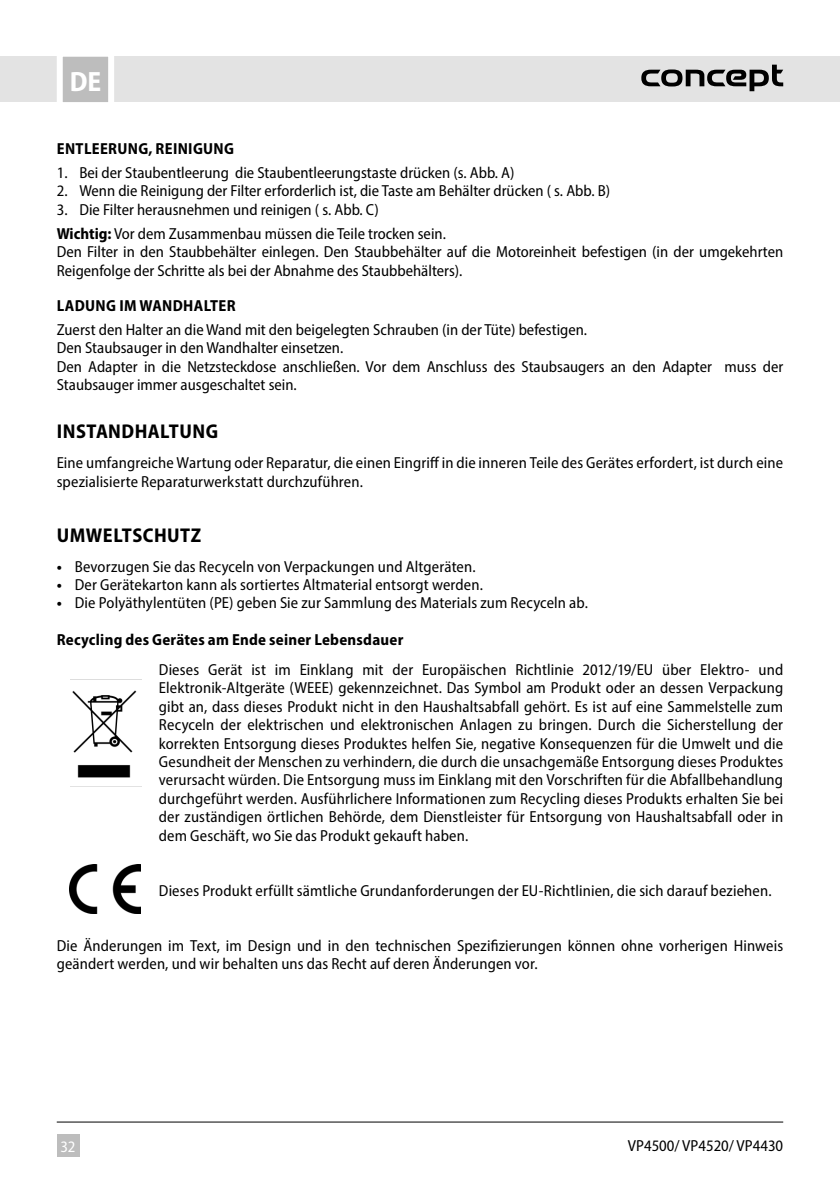
<style>
.page{position:relative;width:840px;height:1191px;background:#fff}
.page>*{position:absolute;margin:0;border:0;box-sizing:border-box;transform-origin:0 0}
.t1{font:700 semi-condensed 28px "Myriad Pro";color:#fff}
.Nadpis_odsazení_2_mm{font:700 semi-condensed 20px "Myriad Pro";letter-spacing:.02em;color:#000}
.Text{font:semi-condensed 16px/18.4px "Myriad Pro";letter-spacing:.01em;color:#000}
.Nadpis_moje_CZ{font:semi-condensed 16px/18.4px "Myriad Pro";color:#000}
.Text-2{font:700 semi-condensed 16px "Myriad Pro";letter-spacing:.015em;color:#000}
.Nadpis_moje_CZ-2{font:700 semi-condensed 16px "Myriad Pro";letter-spacing:.02em;color:#000}
.t2{font:semi-condensed 16px "Myriad Pro";color:#fff}
.s1{font-weight:700}
</style>
<div class="page">
<div style="left:0;top:57px;width:839px;height:45px;background:#e3e3e3"></div>
<div style="left:57px;top:1134px;width:22px;height:23px;background:#bdbdbd"></div>
<svg style="left:54px;top:56px;width:63px;height:46px;background:#cdcdcd"></svg>
<hr style="left:57px;top:1121px;width:725px;height:1px;background:#000">
<svg style="left:641px;top:65px;width:141px;height:26px"></svg>
<img style="left:70px;top:679px;width:71px;height:108px">
<img style="left:69px;top:864px;width:71px;height:49px">
<h1 class="t1" style="left:70px;top:64px;width:33px">DE</h1>
<p class="Nadpis_moje_CZ-2" style="left:57px;top:138px;width:178px">ENTLEERUNG, REINIGUNG</p>
<p class="Text" style="left:57px;top:163px;width:459px">1. Bei der Staubentleerung die Staubentleerungstaste drücken (s. Abb. A)</p>
<p class="Text" style="left:57px;top:181px;width:554px">2. Wenn die Reinigung der Filter erforderlich ist, die Taste am Behälter drücken ( s. Abb. B)</p>
<p class="Text" style="left:57px;top:200px;width:323px">3. Die Filter herausnehmen und reinigen ( s. Abb. C)</p>
<p class="Nadpis_moje_CZ" style="left:57px;top:224px;width:390px"><span class="s1">Wichtig:</span> Vor dem Zusammenbau müssen die Teile trocken sein.</p>
<p class="Nadpis_moje_CZ" style="left:57px;top:242px;width:727px">Den Filter in den Staubbehälter einlegen. Den Staubbehälter auf die Motoreinheit befestigen (in der umgekehrten<br>Reigenfolge der Schritte als bei der Abnahme des Staubbehälters).</p>
<p class="Nadpis_moje_CZ-2" style="left:57px;top:295px;width:180px">LADUNG IM WANDHALTER</p>
<p class="Nadpis_moje_CZ" style="left:57px;top:320px;width:531px">Zuerst den Halter an die Wand mit den beigelegten Schrauben (in der Tüte) befestigen.</p>
<p class="Nadpis_moje_CZ" style="left:57px;top:339px;width:288px">Den Staubsauger in den Wandhalter einsetzen.</p>
<p class="Nadpis_moje_CZ" style="left:57px;top:357px;width:727px">Den Adapter in die Netzsteckdose anschließen. Vor dem Anschluss des Staubsaugers an den Adapter muss der<br>Staubsauger immer ausgeschaltet sein.</p>
<p class="Nadpis_odsazení_2_mm" style="left:57px;top:419px;width:162px">INSTANDHALTUNG</p>
<p class="Text" style="left:57px;top:453px;width:727px">Eine umfangreiche Wartung oder Reparatur, die einen Eingriff in die inneren Teile des Gerätes erfordert, ist durch eine spezialisierte Reparaturwerkstatt durchzuführen.</p>
<p class="Nadpis_odsazení_2_mm" style="left:57px;top:522px;width:146px">UMWELTSCHUTZ</p>
<p class="Text" style="left:57px;top:557px;width:420px"><span class="s1">•</span> Bevorzugen Sie das Recyceln von Verpackungen und Altgeräten.</p>
<p class="Text" style="left:57px;top:575px;width:427px"><span class="s1">•</span> Der Gerätekarton kann als sortiertes Altmaterial entsorgt werden.</p>
<p class="Text" style="left:57px;top:593px;width:532px"><span class="s1">•</span> Die Polyäthylentüten (PE) geben Sie zur Sammlung des Materials zum Recyceln ab.</p>
<p class="Text-2" style="left:57px;top:629px;width:348px">Recycling des Gerätes am Ende seiner Lebensdauer</p>
<p class="Text" style="left:159px;top:660px;width:625px;text-align:justify">Dieses Gerät ist im Einklang mit der Europäischen Richtlinie 2012/19/EU über Elektro- und Elektronik-Altgeräte (WEEE) gekennzeichnet. Das Symbol am Produkt oder an dessen Verpackung gibt an, dass dieses Produkt nicht in den Haushaltsabfall gehört. Es ist auf eine Sammelstelle zum Recyceln der elektrischen und elektronischen Anlagen zu bringen. Durch die Sicherstellung der korrekten Entsorgung dieses Produktes helfen Sie, negative Konsequenzen für die Umwelt und die Gesundheit der Menschen zu verhindern, die durch die unsachgemäße Entsorgung dieses Produktes verursacht würden. Die Entsorgung muss im Einklang mit den Vorschriften für die Abfallbehandlung durchgeführt werden. Ausführlichere Informationen zum Recycling dieses Produkts erhalten Sie bei der zuständigen örtlichen Behörde, dem Dienstleister für Entsorgung von Haushaltsabfall oder in dem Geschäft, wo Sie das Produkt gekauft haben.</p>
<p class="Text" style="left:159px;top:881px;width:614px">Dieses Produkt erfüllt sämtliche Grundanforderungen der EU-Richtlinien, die sich darauf beziehen.</p>
<p class="Text" style="left:57px;top:936px;width:727px">Die Änderungen im Text, im Design und in den technischen Spezifizierungen können ohne vorherigen Hinweis geändert werden, und wir behalten uns das Recht auf deren Änderungen vor.</p>
<p class="t2" style="left:61px;top:1136px;width:16px">32</p>
<p class="Text" style="left:627px;top:1135px;width:157px">VP4500/ VP4520/ VP4430</p>
</div>
